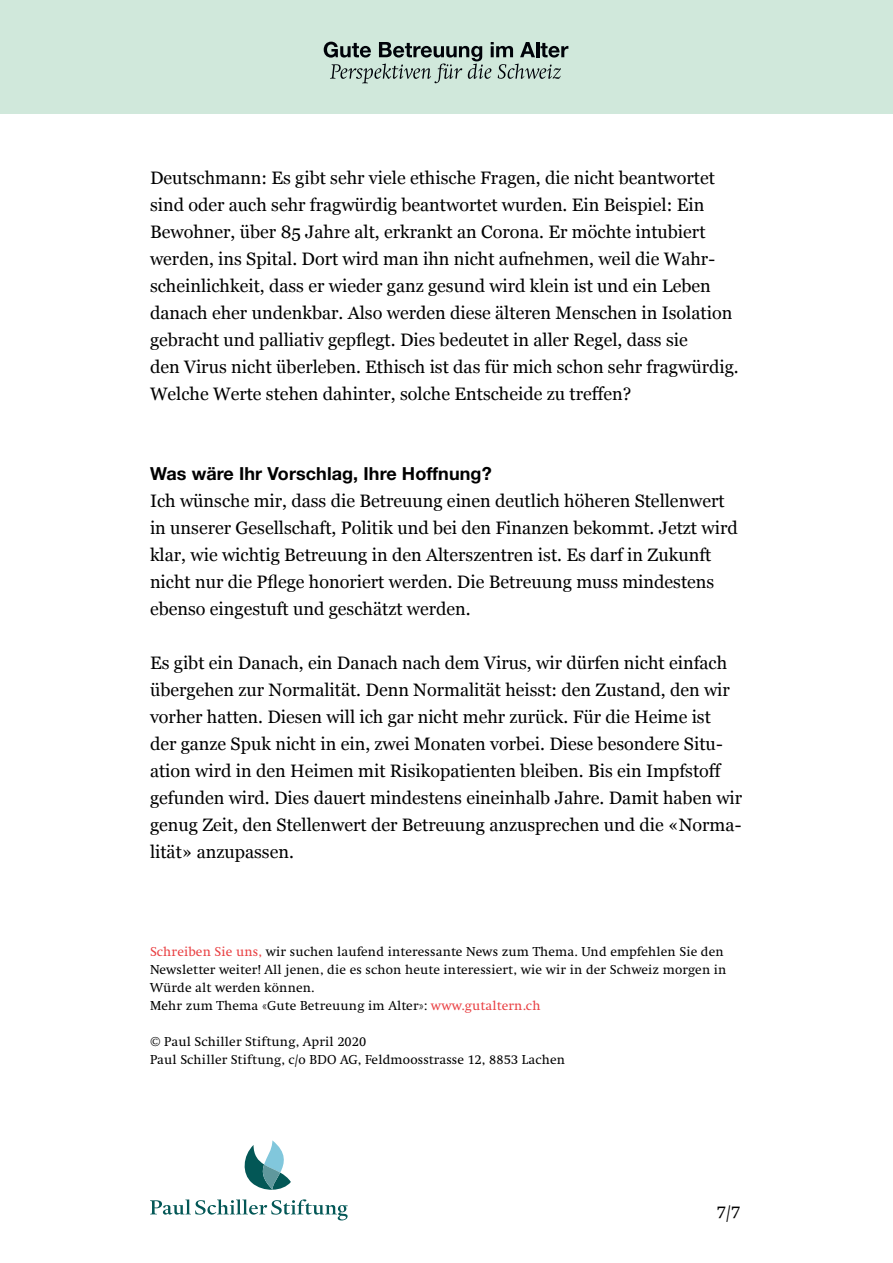
<style>
.page{position:relative;width:893px;height:1263px;background:#fff}
.page>*{position:absolute;margin:0;border:0;box-sizing:border-box;transform-origin:0 0}
.Zwischentitel{font:18px/27px "Georgia";color:#000}
.News_Lauftex_Sw{font:18px/27px "Georgia";color:#000}
.Zwischentitel-2{font:700 18px "Helvetica Neue LT";letter-spacing:.005em;color:#000}
.News_Lauftex_Sw-2{font:18px "Swift EF";color:#000}
.News_Footer_Sw{font:13.5px/18px "Swift EF";letter-spacing:.01em;color:#000}
.s1{color:#e94043}
</style>
<div class="page">
<div style="left:0;top:0;width:893px;height:114px;background:#d0e8db"></div>
<svg style="left:324px;top:42px;width:244px;height:41px"></svg>
<svg style="left:150px;top:1199px;width:198px;height:21px"></svg>
<svg style="left:244px;top:1140px;width:47px;height:50px"></svg>
<p class="News_Lauftex_Sw" style="left:150px;top:163px;width:590px">Deutschmann: Es gibt sehr viele ethische Fragen, die nicht beantwortet sind oder auch sehr fragwürdig beantwortet wurden. Ein Beispiel: Ein Bewohner, über 85 Jahre alt, erkrankt an Corona. Er möchte intubiert werden, ins Spital. Dort wird man ihn nicht aufnehmen, weil die Wahr&shy;scheinlichkeit, dass er wieder ganz gesund wird klein ist und ein Leben danach eher undenkbar. Also werden diese älteren Menschen in Isolation gebracht und palliativ gepflegt. Dies bedeutet in aller Regel, dass sie<br>den Virus nicht überleben. Ethisch ist das für mich schon sehr fragwürdig.<br>Welche Werte stehen dahinter, solche Entscheide zu treffen?</p>
<p class="Zwischentitel-2" style="left:150px;top:462px;width:343px">Was wäre Ihr Vorschlag, Ihre Hoffnung?</p>
<p class="Zwischentitel" style="left:150px;top:486px;width:589px">Ich wünsche mir, dass die Betreuung einen deutlich höheren Stellenwert in unserer Gesellschaft, Politik und bei den Finanzen bekommt. Jetzt wird klar, wie wichtig Betreuung in den Alterszentren ist. Es darf in Zukunft nicht nur die Pflege honoriert werden. Die Betreuung muss mindestens ebenso eingestuft und geschätzt werden.</p>
<p class="Zwischentitel" style="left:150px;top:648px;width:594px">Es gibt ein Danach, ein Danach nach dem Virus, wir dürfen nicht einfach übergehen zur Normalität. Denn Normalität heisst: den Zustand, den wir vorher hatten. Diesen will ich gar nicht mehr zurück. Für die Heime ist<br>der ganze Spuk nicht in ein, zwei Monaten vorbei. Diese besondere Situ&shy;ation wird in den Heimen mit Risikopatienten bleiben. Bis ein Impfstoff gefunden wird. Dies dauert mindestens eineinhalb Jahre. Damit haben wir genug Zeit, den Stellenwert der Betreuung anzusprechen und die «Norma&shy;lität» anzupassen.</p>
<p class="News_Footer_Sw" style="left:150px;top:943px;width:578px"><span class="s1">Schreiben Sie uns,</span> wir suchen laufend interessante News zum Thema. Und empfehlen Sie den<br>Newsletter weiter! All jenen, die es schon heute interessiert, wie wir in der Schweiz morgen in<br>Würde alt werden können.</p>
<p class="News_Footer_Sw" style="left:150px;top:997px;width:392px">Mehr zum Thema «Gute Betreuung im Alter»: <span class="s1">www.gutaltern.ch</span></p>
<p class="News_Footer_Sw" style="left:150px;top:1033px;width:218px">© Paul Schiller Stiftung, April 2020</p>
<p class="News_Footer_Sw" style="left:150px;top:1051px;width:417px">Paul Schiller Stiftung, c/o BDO AG, Feldmoosstrasse 12, 8853 Lachen</p>
<p class="News_Lauftex_Sw-2" style="left:716px;top:1202px;width:25px">7/7</p>
</div>
